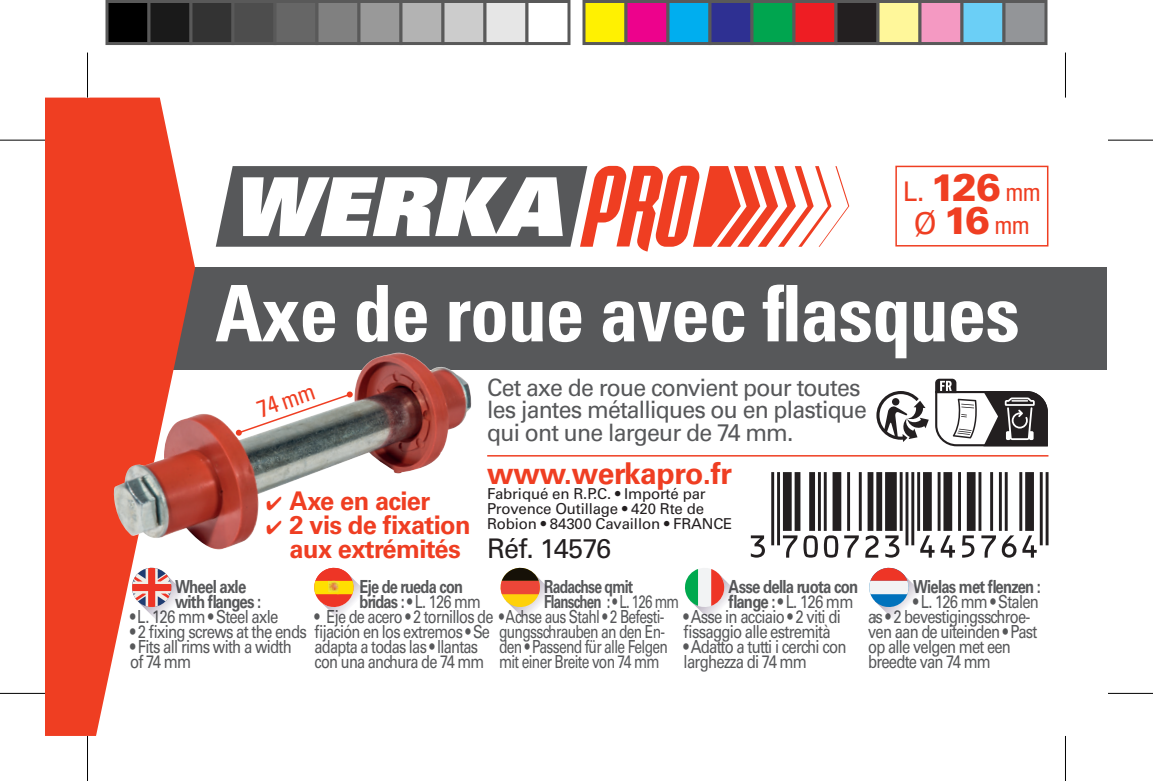
<style>
.page{position:relative;width:1153px;height:781px;background:#fff}
.page>*{position:absolute;margin:0;border:0;box-sizing:border-box;transform-origin:0 0}
.t1{font:700 condensed 78px "Univers LT Std";letter-spacing:-.015em;color:#fff}
.t2{font:900 38.4px/33px "Univers LT Std";color:#ef3e22}
.t3{font:700 30px "Univers LT Std";letter-spacing:-.01em;color:#ef3e22}
.t4{font:27px "Univers LT Std";letter-spacing:-.03em;color:#231f20}
.t5{font:700 25.8px/24.3px "Univers LT Std";letter-spacing:-.025em;color:#ef3e22;text-align:center}
.t6{font:24px/22.5px "Univers LT Std";letter-spacing:-.035em;color:#57585a;scale:.96 1}
.t7{font:condensed 24px "Univers LT Std";color:#ef3e22}
.t8{font:18px/15px "Univers LT Std";letter-spacing:-.05em;color:#57585a;scale:.83 1}
.t9{font:18px/15px "Univers LT Std";letter-spacing:-.05em;color:#57585a;scale:.82 1}
.t10{font:18px/30px "Univers LT Std";letter-spacing:-.05em;color:#57585a;scale:.81 1}
.t11{font:18px/15px "Univers LT Std";letter-spacing:-.05em;color:#57585a;scale:.77 1}
.t12{font:700 18px/15px "Univers LT Std";letter-spacing:-.05em;color:#57585a;scale:.83 1}
.t13{font:700 18px/15px "Univers LT Std";letter-spacing:-.05em;color:#57585a;scale:.77 1}
.t14{font:700 18px/15px "Univers LT Std";letter-spacing:-.05em;color:#57585a;scale:.81 1}
.t15{font:700 18px "Univers LT Std";letter-spacing:-.05em;color:#57585a;scale:.82 1}
.t16{font:15px/15px "Univers LT Std";letter-spacing:-.01em;color:#231f20}
.s1{font-weight:400;font-size:27px}
.s2{font-weight:400;font-stretch:condensed;font-size:25.5px}
.s3{font-weight:400;font-size:30px}
.s4{font-weight:400}
</style>
<div class="page">
<div style="left:171px;top:268px;width:936px;height:102px;background:#57585a"></div>
<svg style="left:45px;top:97px;width:150px;height:638px;fill:#ef3e22"></svg>
<svg style="left:216px;top:166px;width:633px;height:85px"></svg>
<svg style="left:876px;top:378px;width:172px;height:69px"></svg>
<div style="left:895px;top:166px;width:153px;height:80px;border:2px solid #ef3e22"></div>
<hr style="left:487px;top:455px;width:561px;height:1px;background:#ef3e22">
<svg style="left:130px;top:565px;width:60px;height:58px"></svg>
<svg style="left:314px;top:567px;width:50px;height:51px"></svg>
<img style="left:328px;top:580px;width:12px;height:14px">
<svg style="left:500px;top:567px;width:52px;height:52px"></svg>
<svg style="left:685px;top:568px;width:51px;height:51px"></svg>
<svg style="left:869px;top:567px;width:51px;height:52px"></svg>
<svg style="left:751px;top:472px;width:298px;height:85px"></svg>
<img style="left:113px;top:352px;width:359px;height:197px">
<svg style="left:0;top:139px;width:45px;height:1px"></svg>
<svg style="left:1108px;top:139px;width:45px;height:1px"></svg>
<svg style="left:0;top:693px;width:45px;height:1px"></svg>
<svg style="left:1108px;top:693px;width:45px;height:1px"></svg>
<hr style="left:0;top:140px;width:45px;height:1px;background:#000">
<hr style="left:1108px;top:140px;width:45px;height:1px;background:#000">
<hr style="left:0;top:692px;width:45px;height:1px;background:#000">
<hr style="left:1108px;top:692px;width:45px;height:1px;background:#000">
<hr style="left:87px;top:52px;width:1px;height:45px;background:#000">
<hr style="left:87px;top:735px;width:1px;height:45px;background:#000">
<hr style="left:1065px;top:52px;width:1px;height:45px;background:#000">
<hr style="left:1065px;top:735px;width:1px;height:45px;background:#000">
<div style="left:107px;top:2px;width:42px;height:42px;background:#000"></div>
<div style="left:105px;top:0;width:45px;height:45px;border:3px solid #595959"></div>
<div style="left:149px;top:2px;width:42px;height:42px;background:#1a1a1a"></div>
<div style="left:147px;top:0;width:45px;height:45px;border:3px solid #595959"></div>
<div style="left:191px;top:2px;width:42px;height:42px;background:#333"></div>
<div style="left:189px;top:0;width:45px;height:45px;border:3px solid #595959"></div>
<div style="left:233px;top:2px;width:42px;height:42px;background:#4d4d4d"></div>
<div style="left:231px;top:0;width:45px;height:45px;border:3px solid #595959"></div>
<div style="left:275px;top:2px;width:42px;height:42px;background:#666"></div>
<div style="left:273px;top:0;width:45px;height:45px;border:3px solid #595959"></div>
<div style="left:317px;top:2px;width:42px;height:42px;background:#808080"></div>
<div style="left:315px;top:0;width:45px;height:45px;border:3px solid #595959"></div>
<div style="left:359px;top:2px;width:42px;height:42px;background:#999"></div>
<div style="left:357px;top:0;width:45px;height:45px;border:3px solid #595959"></div>
<div style="left:401px;top:2px;width:42px;height:42px;background:#b3b3b3"></div>
<div style="left:399px;top:0;width:45px;height:45px;border:3px solid #595959"></div>
<div style="left:443px;top:2px;width:42px;height:42px;background:#ccc"></div>
<div style="left:441px;top:0;width:45px;height:45px;border:3px solid #595959"></div>
<div style="left:485px;top:2px;width:42px;height:42px;background:#e6e6e6"></div>
<div style="left:483px;top:0;width:45px;height:45px;border:3px solid #595959"></div>
<div style="left:525px;top:0;width:45px;height:45px;border:3px solid #595959"></div>
<div style="left:584px;top:2px;width:42px;height:42px;background:#fff101"></div>
<div style="left:582px;top:0;width:45px;height:45px;border:3px solid #595959"></div>
<div style="left:626px;top:2px;width:42px;height:42px;background:#ed028c"></div>
<div style="left:624px;top:0;width:45px;height:45px;border:3px solid #595959"></div>
<div style="left:668px;top:2px;width:42px;height:42px;background:#00aeef"></div>
<div style="left:666px;top:0;width:45px;height:45px;border:3px solid #595959"></div>
<div style="left:710px;top:2px;width:42px;height:42px;background:#2e3092"></div>
<div style="left:708px;top:0;width:45px;height:45px;border:3px solid #595959"></div>
<div style="left:752px;top:2px;width:42px;height:42px;background:#00a54f"></div>
<div style="left:750px;top:0;width:45px;height:45px;border:3px solid #595959"></div>
<div style="left:794px;top:2px;width:42px;height:42px;background:#ee1d23"></div>
<div style="left:792px;top:0;width:45px;height:45px;border:3px solid #595959"></div>
<div style="left:836px;top:2px;width:42px;height:42px;background:#231f20"></div>
<div style="left:834px;top:0;width:45px;height:45px;border:3px solid #595959"></div>
<div style="left:878px;top:2px;width:42px;height:42px;background:#fff79a"></div>
<div style="left:876px;top:0;width:45px;height:45px;border:3px solid #595959"></div>
<div style="left:920px;top:2px;width:42px;height:42px;background:#f499c2"></div>
<div style="left:918px;top:0;width:45px;height:45px;border:3px solid #595959"></div>
<div style="left:962px;top:2px;width:42px;height:42px;background:#6bcff6"></div>
<div style="left:960px;top:0;width:45px;height:45px;border:3px solid #595959"></div>
<div style="left:1004px;top:2px;width:42px;height:42px;background:#939598"></div>
<div style="left:1002px;top:0;width:45px;height:45px;border:3px solid #595959"></div>
<p class="t2" style="left:903px;top:170px;width:140px"><span class="s1">L.</span> 126 <span class="s2">mm<br></span><span class="s3">Ø</span> 16 <span class="s2">mm</span></p>
<p class="t1" style="left:215px;top:265px;width:806px">Axe de roue avec flasques</p>
<p class="t7" style="left:253px;top:395px;width:61px;rotate:-19deg">74 mm</p>
<p class="t6" style="left:487px;top:376px;width:397px">Cet axe de roue convient pour toutes les jantes métalliques ou en plastique qui ont une largeur de 74 mm.</p>
<p class="t5" style="left:266px;top:488px;width:166px">✔ Axe en acier</p>
<p class="t5" style="left:266px;top:513px;width:206px">✔ 2 vis de fixation aux extrémités</p>
<p class="t3" style="left:487px;top:456px;width:246px">www.werkapro.fr</p>
<p class="t16" style="left:487px;top:486px;width:247px">Fabriqué en R.P.C. • Importé par<br>Provence Outillage • 420 Rte de<br>Robion • 84300 Cavaillon • FRANCE</p>
<p class="t4" style="left:487px;top:532px;width:125px">Réf. 14576</p>
<p class="t13" style="left:544px;top:578px;width:177px">Radachse qmit<br>Flanschen : <span class="s4">• L. 126 mm</span></p>
<p class="t11" style="left:499px;top:623px;width:221px">gungsschrauben an den En&shy;den • Passend für alle Felgen mit einer Breite von 74 mm</p>
<p class="t12" style="left:175px;top:578px;width:106px">Wheel axle with flanges :</p>
<p class="t8" style="left:130px;top:608px;width:180px">• L. 126 mm • Steel axle</p>
<p class="t8" style="left:130px;top:623px;width:435px">• 2 fixing screws at the ends fijación en los extremos • Se</p>
<p class="t8" style="left:130px;top:638px;width:197px">• Fits all rims with a width of 74 mm</p>
<p class="t14" style="left:360px;top:578px;width:151px">Eje de rueda con bridas : <span class="s4">• L. 126 mm</span></p>
<p class="t10" style="left:315px;top:601px;width:433px">• Eje de acero • 2 tornillos de • Achse aus Stahl • 2 Befesti&shy;adapta a todas las • llantas</p>
<p class="t10" style="left:315px;top:646px;width:211px">con una anchura de 74 mm</p>
<p class="t12" style="left:729px;top:578px;width:158px">Asse della ruota con flange : <span class="s4">• L. 126 mm</span></p>
<p class="t8" style="left:684px;top:608px;width:191px">• Asse in acciaio • 2 viti di fissaggio alle estremità</p>
<p class="t8" style="left:684px;top:638px;width:198px">• Adatto a tutti i cerchi con larghezza di 74 mm</p>
<p class="t15" style="left:913px;top:575px;width:157px">Wielas met flenzen :</p>
<p class="t9" style="left:868px;top:593px;width:210px;text-indent:45px">• L. 126 mm • Stalen as • 2 bevestigingsschroe&shy;ven aan de uiteinden • Past op alle velgen met een breedte van 74 mm</p>
</div>
